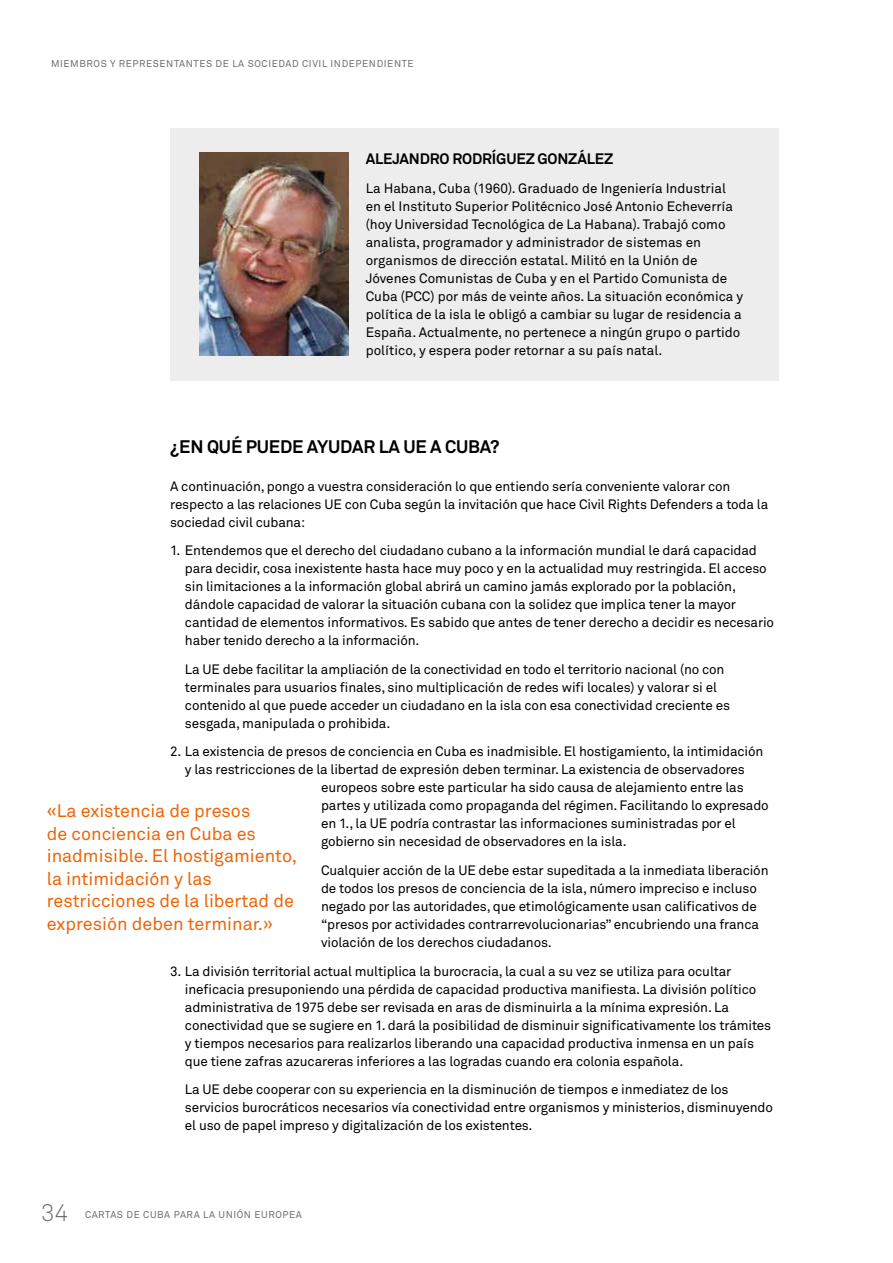
<style>
.page{position:relative;width:893px;height:1263px;background:#fff}
.page>*{position:absolute;margin:0;border:0;box-sizing:border-box;transform-origin:0 0}
.t1{font:300 24px "Akkurat";color:#706f6f}
.t2{font:18px/22.5px "Akkurat";color:#ec6608}
.t3{font:700 18px "Akkurat";letter-spacing:-.01em;color:#000}
.t4{font:700 15px "Akkurat";letter-spacing:-.01em;color:#000}
.t5{font:13.5px/18px "Akkurat";letter-spacing:-.01em;color:#000}
.t6{font:9.75px "Akkurat";letter-spacing:.06em;color:#706f6f}
</style>
<div class="page">
<div style="left:170px;top:128px;width:608px;height:252px;background:#ededed"></div>
<img style="left:200px;top:152px;width:149px;height:203px">
<p class="t6" style="left:51px;top:58px;width:364px">MIEMBROS Y REPRESENTANTES DE LA SOCIEDAD CIVIL INDEPENDIENTE</p>
<p class="t4" style="left:366px;top:150px;width:249px">ALEJANDRO RODRÍGUEZ GONZÁLEZ</p>
<p class="t5" style="left:366px;top:179px;width:379px">La Habana, Cuba (1960). Graduado de Ingeniería Industrial en el Instituto Superior Politécnico José Antonio Echeverría (hoy Universidad Tecnológica de La Habana). Trabajó como analista, programador y administrador de sistemas en organismos de dirección estatal. Militó en la Unión de Jóvenes Comunistas de Cuba y en el Partido Comunista de Cuba (PCC) por más de veinte años. La situación económica y política de la isla le obligó a cambiar su lugar de residencia a España. Actualmente, no pertenece a ningún grupo o partido político, y espera poder retornar a su país natal.</p>
<h2 class="t3" style="left:170px;top:436px;width:331px">¿EN QUÉ PUEDE AYUDAR LA UE A CUBA?</h2>
<p class="t5" style="left:170px;top:477px;width:600px">A continuación, pongo a vuestra consideración lo que entiendo sería conveniente valorar con respecto a las relaciones UE con Cuba según la invitación que hace Civil Rights Defenders a toda la sociedad civil cubana:</p>
<p class="t5" style="left:185px;top:541px;width:591px;text-indent:-15px">1. Entendemos que el derecho del ciudadano cubano a la información mundial le dará capacidad para decidir, cosa inexistente hasta hace muy poco y en la actualidad muy restringida. El acceso sin limitaciones a la información global abrirá un camino jamás explorado por la población, dándole capacidad de valorar la situación cubana con la solidez que implica tener la mayor cantidad de elementos informativos. Es sabido que antes de tener derecho a decidir es necesario haber tenido derecho a la información.</p>
<p class="t5" style="left:185px;top:660px;width:547px">La UE debe facilitar la ampliación de la conectividad en todo el territorio nacional (no con terminales para usuarios finales, sino multiplicación de redes wifi locales) y valorar si el contenido al que puede acceder un ciudadano en la isla con esa conectividad creciente es sesgada, manipulada o prohibida.</p>
<p class="t5" style="left:170px;top:742px;width:595px">2. La existencia de presos de conciencia en Cuba es inadmisible. El hostigamiento, la intimidación</p>
<p class="t5" style="left:185px;top:760px;width:561px">y las restricciones de la libertad de expresión deben terminar. La existencia de observadores</p>
<p class="t5" style="left:321px;top:778px;width:424px">europeos sobre este particular ha sido causa de alejamiento entre las</p>
<p class="t5" style="left:321px;top:796px;width:449px">partes y utilizada como propaganda del régimen. Facilitando lo expresado</p>
<p class="t5" style="left:321px;top:814px;width:416px">en 1., la UE podría contrastar las informaciones suministradas por el</p>
<p class="t5" style="left:321px;top:832px;width:307px">gobierno sin necesidad de observadores en la isla.</p>
<p class="t5" style="left:321px;top:861px;width:449px">Cualquier acción de la UE debe estar supeditada a la inmediata liberación de todos los presos de conciencia de la isla, número impreciso e incluso negado por las autoridades, que etimológicamente usan calificativos de “presos por actividades contrarrevolucionarias” encubriendo una franca violación de los derechos ciudadanos.</p>
<p class="t5" style="left:185px;top:962px;width:588px;text-indent:-15px">3. La división territorial actual multiplica la burocracia, la cual a su vez se utiliza para ocultar ineficacia presuponiendo una pérdida de capacidad productiva manifiesta. La división político administrativa de 1975 debe ser revisada en aras de disminuirla a la mínima expresión. La conectividad que se sugiere en 1. dará la posibilidad de disminuir significativamente los trámites y tiempos necesarios para realizarlos liberando una capacidad productiva inmensa en un país que tiene zafras azucareras inferiores a las logradas cuando era colonia española.</p>
<p class="t5" style="left:185px;top:1080px;width:589px">La UE debe cooperar con su experiencia en la disminución de tiempos e inmediatez de los servicios burocráticos necesarios vía conectividad entre organismos y ministerios, disminuyendo el uso de papel impreso y digitalización de los existentes.</p>
<h2 class="t2" style="left:47px;top:799px;width:252px">«La existencia de presos<br>de conciencia en Cuba es inadmisible. El hostigamiento, la intimidación y las restricciones de la libertad de expresión deben terminar.»</h2>
<h1 class="t1" style="left:41px;top:1197px;width:29px">34</h1>
<p class="t6" style="left:85px;top:1208px;width:218px">CARTAS DE CUBA PARA LA UNIÓN EUROPEA</p>
</div>
